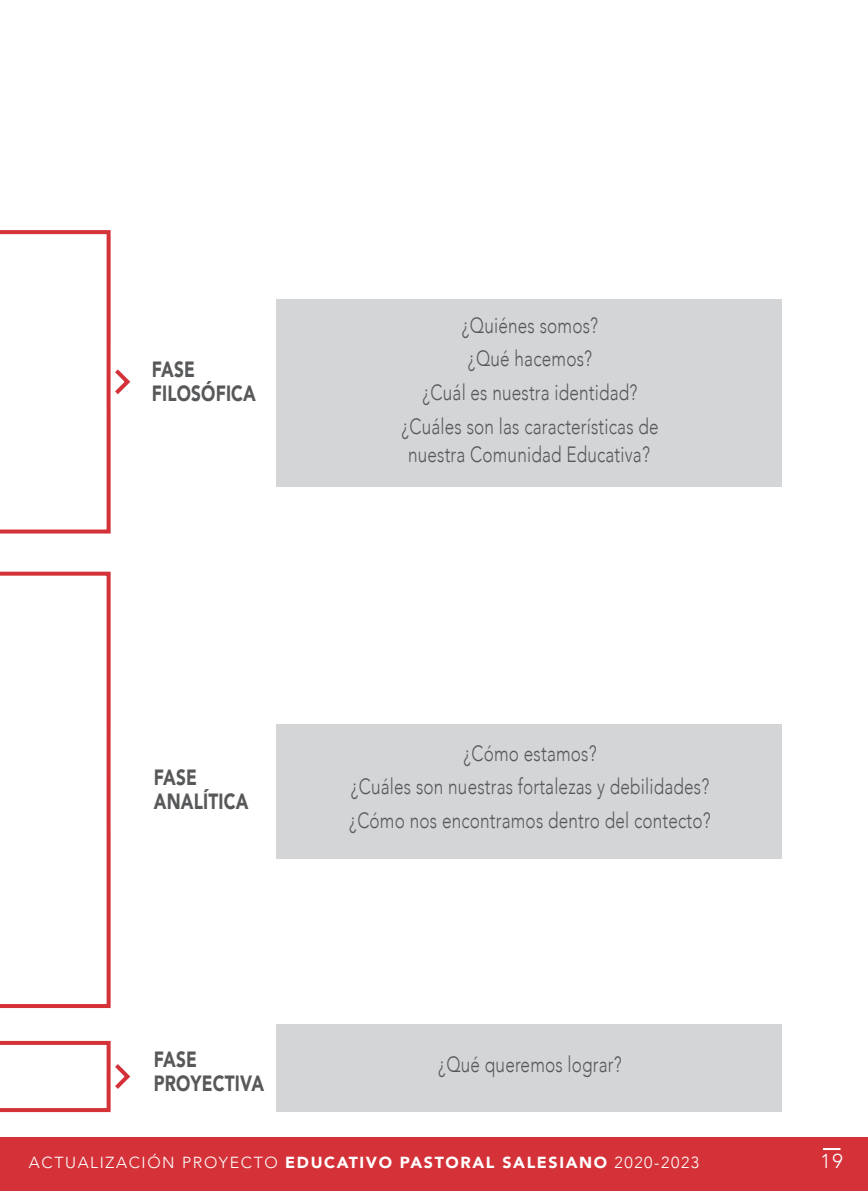
<style>
.page{position:relative;width:868px;height:1191px;background:#fff}
.page>*{position:absolute;margin:0;border:0;box-sizing:border-box;transform-origin:0 0}
.t1{font:300 22px/28px "Avenir";letter-spacing:.01em;color:#57585a;text-align:center;scale:.78 1}
.t2{font:900 22px "Avenir";letter-spacing:.01em;color:#57585a;scale:.78 1}
.t3{font:300 20px "Avenir";color:#fff}
.t4{font:300 16px "Avenir";letter-spacing:.1em;color:#fff}
.s1{font-weight:900}
</style>
<div class="page">
<div style="left:0;top:1137px;width:867px;height:54px;background:#d43238"></div>
<svg style="left:822px;top:1148px;width:18px;height:2px"></svg>
<div style="left:276px;top:299px;width:505px;height:188px;background:#d4d5d7"></div>
<div style="left:276px;top:724px;width:505px;height:134px;background:#d4d5d7"></div>
<div style="left:276px;top:1024px;width:505px;height:88px;background:#d4d5d7"></div>
<svg style="left:0;top:571px;width:111px;height:437px"></svg>
<svg style="left:0;top:230px;width:131px;height:304px"></svg>
<svg style="left:0;top:1040px;width:131px;height:73px"></svg>
<p class="t2" style="left:152px;top:350px;width:57px">FASE</p>
<p class="t2" style="left:152px;top:374px;width:135px">FILOSÓFICA</p>
<p class="t1" style="left:462px;top:311px;width:176px">¿Quiénes somos?</p>
<p class="t1" style="left:468px;top:345px;width:161px">¿Qué hacemos?</p>
<p class="t1" style="left:422px;top:378px;width:277px">¿Cuál es nuestra identidad?</p>
<p class="t1" style="left:401px;top:412px;width:331px">¿Cuáles son las características de nuestra Comunidad Educativa?</p>
<p class="t2" style="left:154px;top:758px;width:57px">FASE</p>
<p class="t2" style="left:154px;top:782px;width:123px">ANALÍTICA</p>
<p class="t1" style="left:463px;top:739px;width:172px">¿Cómo estamos?</p>
<p class="t1" style="left:350px;top:772px;width:461px">¿Cuáles son nuestras fortalezas y debilidades?</p>
<p class="t1" style="left:349px;top:806px;width:465px">¿Cómo nos encontramos dentro del contecto?</p>
<p class="t2" style="left:154px;top:1040px;width:57px">FASE</p>
<p class="t2" style="left:154px;top:1064px;width:143px">PROYECTIVA</p>
<p class="t1" style="left:438px;top:1050px;width:237px">¿Qué queremos lograr?</p>
<p class="t4" style="left:29px;top:1153px;width:671px">ACTUALIZACIÓN PROYECTO <span class="s1">EDUCATIVO PASTORAL SALESIANO</span> 2020-2023</p>
<p class="t3" style="left:820px;top:1149px;width:24px">19</p>
</div>
